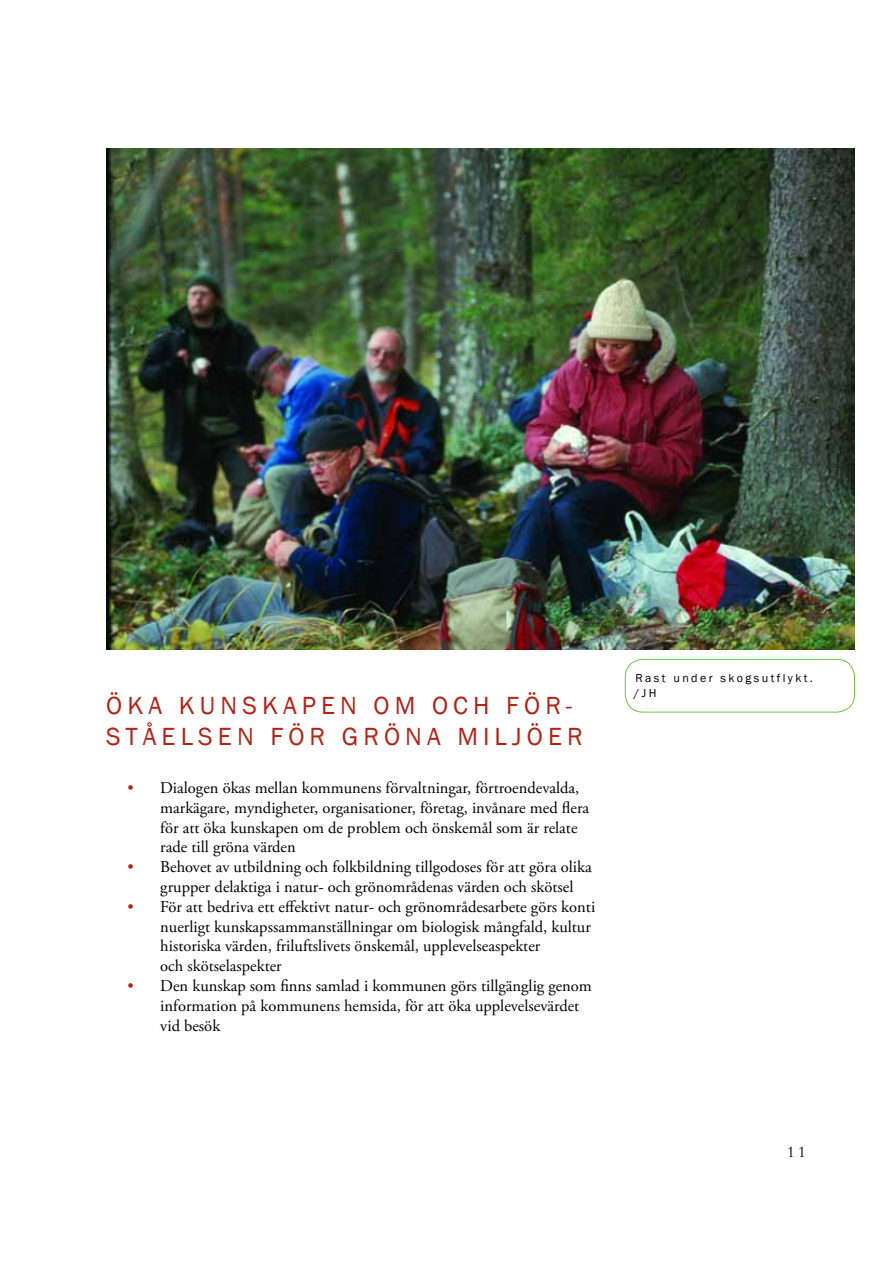
<style>
.page{position:relative;width:893px;height:1263px;background:#fff}
.page>*{position:absolute;margin:0;border:0;box-sizing:border-box;transform-origin:0 0}
.t1{font:25.5px/30.6px "Franklin Gothic";letter-spacing:.2em;color:#b32317}
.t2{font:16.5px/19.8px "Adobe Garamond Pro";color:#000}
.t3{font:16.5px "Garamond";color:#000}
.t4{font:12px/14.4px "Franklin Gothic";letter-spacing:.2em;color:#000}
.s1{color:#b32317}
</style>
<div class="page">
<div style="left:625px;top:659px;width:230px;height:53px;border:1px solid #75c045;border-radius:18px"></div>
<img style="left:106px;top:149px;width:749px;height:500px">
<h1 class="t1" style="left:106px;top:691px;width:467px">ÖKA KU NSKAPE N OM OCH FÖR-<br>ST ÅELSE</h1>
<h1 class="t1" style="left:237px;top:721px;width:347px">N FÖR G RÖNA MIL JÖE R</h1>
<p class="t2" style="left:160px;top:778px;width:430px;text-indent:-33px"><span class="s1">•</span> Dialogen ökas mellan kommunens förvaltningar, förtroendevalda, markägare, myndigheter, organisationer, företag, invånare med flera för att öka kunskapen om de problem och önskemål som är relate rade till gröna värden</p>
<p class="t2" style="left:160px;top:857px;width:433px;text-indent:-33px"><span class="s1">•</span> Behovet av utbildning och folkbildning tillgodoses för att göra olika grupper delaktiga i natur- och grönområdenas värden och skötsel</p>
<p class="t2" style="left:160px;top:897px;width:436px;text-indent:-33px"><span class="s1">•</span> För att bedriva ett effektivt natur- och grönområdesarbete görs konti nuerligt kunskapssammanställningar om biologisk mångfald, kultur historiska värden, friluftslivets önskemål, upplevelseaspekter<br>och skötselaspekter</p>
<p class="t2" style="left:160px;top:976px;width:433px;text-indent:-33px"><span class="s1">•</span> Den kunskap som finns samlad i kommunen görs tillgänglig genom information på kommunens hemsida, för att öka upplevelsevärdet vid besök</p>
<p class="t4" style="left:634px;top:671px;width:180px">Rast under skogsutflykt. /JH</p>
<p class="t3" style="left:787px;top:1140px;width:20px">11</p>
</div>
